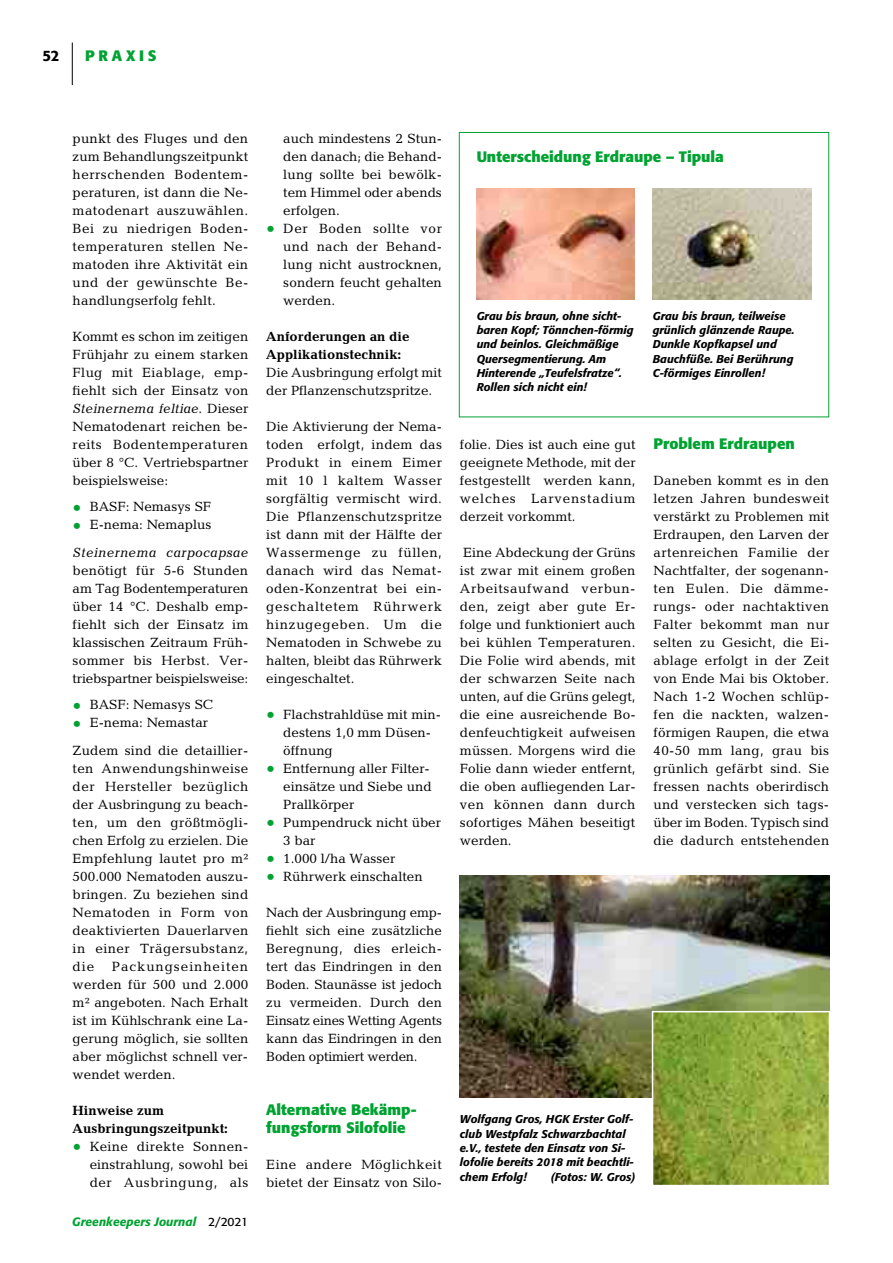
<style>
.page{position:relative;width:893px;height:1263px;background:#fff}
.page>*{position:absolute;margin:0;border:0;box-sizing:border-box;transform-origin:0 0}
.t1{font:700 15px/18px "Formata";color:#00a231}
.t2{font:500 15px "Formata";color:#000}
.t3{font:13.5px/18px "Candida";letter-spacing:.005em;color:#000;text-align:justify}
.t4{font:13.5px/18px "Candida";letter-spacing:.025em;color:#000}
.t5{font:700 13.5px/18px "Candida";color:#000}
.t6{font:italic 13.5px/27.5px "Candida";letter-spacing:.025em;color:#000}
.t7{font:italic 500 12px "Formata";color:#00a231}
.t8{font:italic 500 11.25px/14.4px "Formata";color:#000}
.s1{font-style:italic}
.s2{font-size:18px;color:#00a231}
.s3{font-style:normal;font-size:18px;color:#00a231}
.s4{font-style:normal}
.s5{font-weight:400;font-style:normal;color:#000}
</style>
<div class="page">
<hr style="left:72px;top:43px;width:1px;height:42px;background:#000">
<img style="left:460px;top:876px;width:369px;height:221px">
<svg style="left:651px;top:1010px;width:179px;height:175px"></svg>
<div style="left:459px;top:132px;width:370px;height:285px;border:1px solid #00a231"></div>
<img style="left:477px;top:188px;width:157px;height:112px">
<img style="left:653px;top:188px;width:158px;height:112px">
<p class="t2" style="left:42px;top:46px;width:19px">52</p>
<p class="t1" style="left:85px;top:46px;width:73px">PRAXIS</p>
<p class="t3" style="left:73px;top:129px;width:177px">punkt des Fluges und den zum Behandlungszeitpunkt herrschenden Bodentem&shy;peraturen, ist dann die Ne&shy;matodenart auszuwählen.<br>Bei zu niedrigen Boden&shy;temperaturen stellen Ne&shy;matoden ihre Aktivität ein und der gewünschte Be&shy;handlungserfolg fehlt.</p>
<p class="t3" style="left:73px;top:327px;width:177px">Kommt es schon im zeitigen Frühjahr zu einem starken Flug mit Eiablage, emp&shy;fiehlt sich der Einsatz von <span class="s1">Steinernema feltiae</span>. Dieser Nematodenart reichen be&shy;reits Bodentemperaturen über 8 °C. Vertriebspartner beispielsweise:</p>
<p class="t3" style="left:73px;top:498px;width:140px"><span class="s2">•</span> BASF: Nemasys SF</p>
<p class="t6" style="left:73px;top:511px;width:177px"><span class="s3">•</span> <span class="s4">E-nema: Nemaplus<br></span>Steinernema carpocapsae</p>
<p class="t3" style="left:73px;top:561px;width:177px">benötigt für 5-6 Stunden am Tag Bodentemperaturen über 14 °C. Deshalb emp&shy;fiehlt sich der Einsatz im klassischen Zeitraum Früh&shy;sommer bis Herbst. Ver&shy;triebspartner beispielsweise:</p>
<p class="t3" style="left:73px;top:696px;width:142px"><span class="s2">•</span> BASF: Nemasys SC</p>
<p class="t3" style="left:73px;top:709px;width:177px;line-height:27.5px"><span class="s2">•</span> E-nema: Nemastar<br>Zudem sind die detaillier-</p>
<p class="t3" style="left:73px;top:759px;width:177px">ten Anwendungshinweise der Hersteller bezüglich der Ausbringung zu beach&shy;ten, um den größtmögli&shy;chen Erfolg zu erzielen. Die Empfehlung lautet pro m²<br>500.000 Nematoden auszu&shy;bringen. Zu beziehen sind Nematoden in Form von deaktivierten Dauerlarven in einer Trägersubstanz, die</p>
<p class="t3" style="left:73px;top:957px;width:177px;text-indent:39px">Packungseinheiten werden für 500 und 2.000 m² angeboten. Nach Erhalt ist im Kühlschrank eine La&shy;gerung möglich, sie sollten aber möglichst schnell ver&shy;wendet werden.</p>
<p class="t5" style="left:73px;top:1101px;width:157px">Hinweise zum<br>Ausbringungszeitpunkt:</p>
<p class="t4" style="left:90px;top:1137px;width:160px;text-indent:-17px"><span class="s2">•</span> Keine direkte Sonnen&shy;einstrahlung, sowohl bei der Ausbringung, als</p>
<p class="t7" style="left:72px;top:1215px;width:177px">Greenkeepers Journal <span class="s5">2/2021</span></p>
<p class="t3" style="left:283px;top:129px;width:160px">auch mindestens 2 Stun&shy;den danach; die Behand&shy;lung sollte bei bewölk&shy;tem Himmel oder abends erfolgen.</p>
<p class="t3" style="left:283px;top:219px;width:160px;text-indent:-17px"><span class="s2">•</span> Der Boden sollte vor und nach der Behand&shy;lung nicht austrocknen, sondern feucht gehalten werden.</p>
<p class="t5" style="left:266px;top:327px;width:145px">Anforderungen an die<br>Applikationstechnik:</p>
<p class="t3" style="left:266px;top:363px;width:177px">Die Ausbringung erfolgt mit der Pflanzenschutzspritze.</p>
<p class="t4" style="left:266px;top:417px;width:177px">Die Aktivierung der Nema&shy;toden erfolgt, indem das<br>Produkt in einem Eimer mit 10 l kaltem Wasser sorgfältig vermischt wird.<br>Die Pflanzenschutzspritze ist dann mit der Hälfte der<br>Wassermenge zu füllen, danach wird das Nemat&shy;oden-Konzentrat bei ein&shy;geschaltetem Rührwerk hinzugegeben. Um die<br>Nematoden in Schwebe zu halten, bleibt das Rührwerk eingeschaltet.</p>
<p class="t3" style="left:283px;top:705px;width:159px;text-align:left;text-indent:-17px"><span class="s2">•</span> Flachstrahldüse mit min&shy;destens 1,0 mm Düsen&shy;öffnung</p>
<p class="t3" style="left:283px;top:759px;width:150px;text-align:left;text-indent:-17px"><span class="s2">•</span> Entfernung aller Filter&shy;einsätze und Siebe und<br>Prallkörper</p>
<p class="t3" style="left:283px;top:813px;width:159px;text-indent:-17px"><span class="s2">•</span> Pumpendruck nicht über<br>3 bar</p>
<p class="t3" style="left:266px;top:849px;width:131px"><span class="s2">•</span> 1.000 l/ha Wasser</p>
<p class="t3" style="left:266px;top:867px;width:158px"><span class="s2">•</span> Rührwerk einschalten</p>
<p class="t3" style="left:266px;top:903px;width:177px">Nach der Ausbringung emp&shy;fiehlt sich eine zusätzliche Beregnung, dies erleich&shy;tert das Eindringen in den Boden. Staunässe ist jedoch zu vermeiden. Durch den Einsatz eines Wetting Agents kann das Eindringen in den Boden optimiert werden.</p>
<p class="t1" style="left:266px;top:1100px;width:152px">Alternative Bekämp&shy;fungsform Silofolie</p>
<p class="t3" style="left:266px;top:1155px;width:177px">Eine andere Möglichkeit bietet der Einsatz von Silo-</p>
<p class="t1" style="left:477px;top:147px;width:249px">Unterscheidung Erdraupe – Tipula</p>
<p class="t8" style="left:477px;top:308px;width:159px">Grau bis braun, ohne sicht&shy;baren Kopf; Tönnchen-förmig und beinlos. Gleichmäßige<br>Quersegmentierung. Am<br>Hinterende „Teufelsfratze“.<br>Rollen sich nicht ein!</p>
<p class="t8" style="left:653px;top:308px;width:144px">Grau bis braun, teilweise grünlich glänzende Raupe.<br>Dunkle Kopfkapsel und<br>Bauchfüße. Bei Berührung<br>C-förmiges Einrollen!</p>
<p class="t3" style="left:460px;top:435px;width:177px">folie. Dies ist auch eine gut geeignete Methode, mit der festgestellt werden kann, welches Larvenstadium derzeit vorkommt.</p>
<p class="t3" style="left:460px;top:543px;width:177px">Eine Abdeckung der Grüns ist zwar mit einem großen Arbeitsaufwand verbun&shy;den, zeigt aber gute Er&shy;folge und funktioniert auch bei kühlen Temperaturen.<br>Die Folie wird abends, mit der schwarzen Seite nach unten, auf die Grüns gelegt, die eine ausreichende Bo&shy;denfeuchtigkeit aufweisen müssen. Morgens wird die Folie dann wieder entfernt, die oben aufliegenden Lar&shy;ven können dann durch sofortiges Mähen beseitigt werden.</p>
<p class="t1" style="left:654px;top:434px;width:143px">Problem Erdraupen</p>
<p class="t3" style="left:654px;top:471px;width:177px">Daneben kommt es in den letzen Jahren bundesweit verstärkt zu Problemen mit Erdraupen, den Larven der artenreichen Familie der Nachtfalter, der sogenann&shy;ten Eulen. Die dämme&shy;rungs- oder nachtaktiven Falter bekommt man nur selten zu Gesicht, die Ei&shy;ablage erfolgt in der Zeit von Ende Mai bis Oktober.<br>Nach 1-2 Wochen schlüp&shy;fen die nackten, walzen&shy;förmigen Raupen, die etwa 40-50 mm lang, grau bis grünlich gefärbt sind. Sie fressen nachts oberirdisch und verstecken sich tags&shy;über im Boden. Typisch sind die dadurch entstehenden</p>
<p class="t8" style="left:460px;top:1112px;width:175px">Wolfgang Gros, HGK Erster Golf&shy;club Westpfalz Schwarzbachtal e.V., testete den Einsatz von Si&shy;lofolie bereits 2018 mit beachtli&shy;chem Erfolg!</p>
<p class="t8" style="left:551px;top:1169px;width:86px">(Fotos: W. Gros)</p>
</div>
